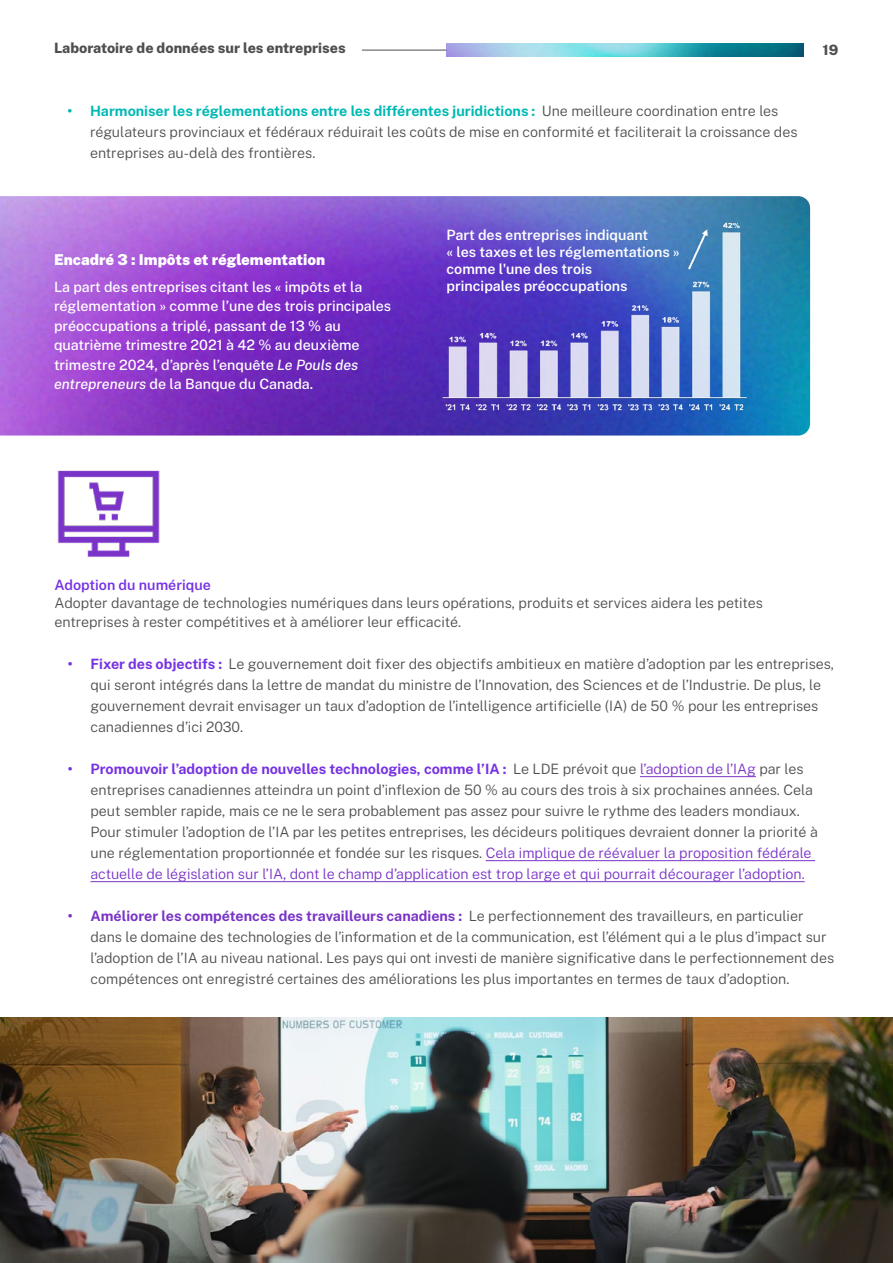
<style>
.page{position:relative;width:893px;height:1263px;background:#fff}
.page>*{position:absolute;margin:0;border:0;box-sizing:border-box;transform-origin:0 0}
.t1{font:900 15px "Public Sans";color:#fff}
.t2{font:300 14.25px/21px "Public Sans";color:#4f4e4e}
.t3{font:500 14.25px/19.5px "Public Sans";color:#fff}
.t4{font:600 14.25px/17.1px "Public Sans";color:#fff}
.t5{font:800 14.25px "Public Sans";color:#4f4e4e}
.t6{font:600 14.25px "Public Sans";color:#7632e3}
.s1{font-weight:700;color:#00b9b4}
.s2{font-style:italic}
.s3{font-weight:700;color:#7632e3}
.s4{color:#7933c7}
.s5{font-weight:700;color:#7933c7}
</style>
<div class="page">
<img style="left:446px;top:44px;width:358px;height:12px">
<hr style="left:362px;top:50px;width:84px;height:1px;background:#4f4e4e">
<img style="left:0;top:196px;width:810px;height:239px">
<img style="left:438px;top:215px;width:314px;height:200px">
<hr style="left:640px;top:776px;width:116px;height:1px;background:#7933c7">
<hr style="left:486px;top:860px;width:329px;height:1px;background:#7933c7">
<hr style="left:90px;top:881px;width:715px;height:1px;background:#7933c7">
<img style="left:57px;top:470px;width:103px;height:87px">
<img style="left:0;top:1018px;width:893px;height:245px">
<p class="t5" style="left:54px;top:37px;width:293px">Laboratoire de données sur les entreprises</p>
<p class="t5" style="left:823px;top:39px;width:17px">19</p>
<p class="t2" style="left:90px;top:99px;width:709px;text-indent:-23px"><span class="s1">• Harmoniser les réglementations entre les différentes juridictions :</span> Une meilleure coordination entre les régulateurs provinciaux et fédéraux réduirait les coûts de mise en conformité et faciliterait la croissance des entreprises au-delà des frontières.</p>
<p class="t1" style="left:54px;top:248px;width:273px">Encadré 3 : Impôts et réglementation</p>
<p class="t3" style="left:54px;top:276px;width:339px">La part des entreprises citant les « impôts et la réglementation » comme l’une des trois principales préoccupations a triplé, passant de 13 % au quatrième trimestre 2021 à 42 % au deuxième trimestre 2024, d’après l’enquête <span class="s2">Le Pouls des entrepreneurs</span> de la Banque du Canada.</p>
<p class="t4" style="left:446px;top:225px;width:235px">Part des entreprises indiquant<br>« les taxes et les réglementations » comme l'une des trois<br>principales préoccupations</p>
<p class="t6" style="left:54px;top:574px;width:158px">Adoption du numérique</p>
<p class="t2" style="left:54px;top:593px;width:710px;line-height:18.6px">Adopter davantage de technologies numériques dans leurs opérations, produits et services aidera les petites entreprises à rester compétitives et à améliorer leur efficacité.</p>
<p class="t2" style="left:90px;top:653px;width:745px;text-indent:-23px"><span class="s3">• Fixer des objectifs :</span> Le gouvernement doit fixer des objectifs ambitieux en matière d’adoption par les entreprises, qui seront intégrés dans la lettre de mandat du ministre de l’Innovation, des Sciences et de l’Industrie. De plus, le gouvernement devrait envisager un taux d’adoption de l’intelligence artificielle (IA) de 50 % pour les entreprises canadiennes d’ici 2030.</p>
<p class="t2" style="left:90px;top:758px;width:729px;text-indent:-23px"><span class="s3">• Promouvoir l’adoption de nouvelles technologies, comme l’IA :</span> Le LDE prévoit que <span class="s4">l’adoption de l’IAg</span> par les entreprises canadiennes atteindra un point d’inflexion de 50 % au cours des trois à six prochaines années. Cela peut sembler rapide, mais ce ne le sera probablement pas assez pour suivre le rythme des leaders mondiaux.<br>Pour stimuler l’adoption de l’IA par les petites entreprises, les décideurs politiques devraient donner la priorité à une réglementation proportionnée et fondée sur les risques. <span class="s4">Cela implique de réévaluer la proposition fédérale actuelle de législation sur l’IA, dont le champ d’application est trop large et qui pourrait décourager l’adoption.</span></p>
<p class="t2" style="left:90px;top:905px;width:745px;text-indent:-23px"><span class="s5">• Améliorer les compétences des travailleurs canadiens :</span> Le perfectionnement des travailleurs, en particulier dans le domaine des technologies de l’information et de la communication, est l’élément qui a le plus d’impact sur l’adoption de l’IA au niveau national. Les pays qui ont investi de manière significative dans le perfectionnement des compétences ont enregistré certaines des améliorations les plus importantes en termes de taux d’adoption.</p>
</div>
